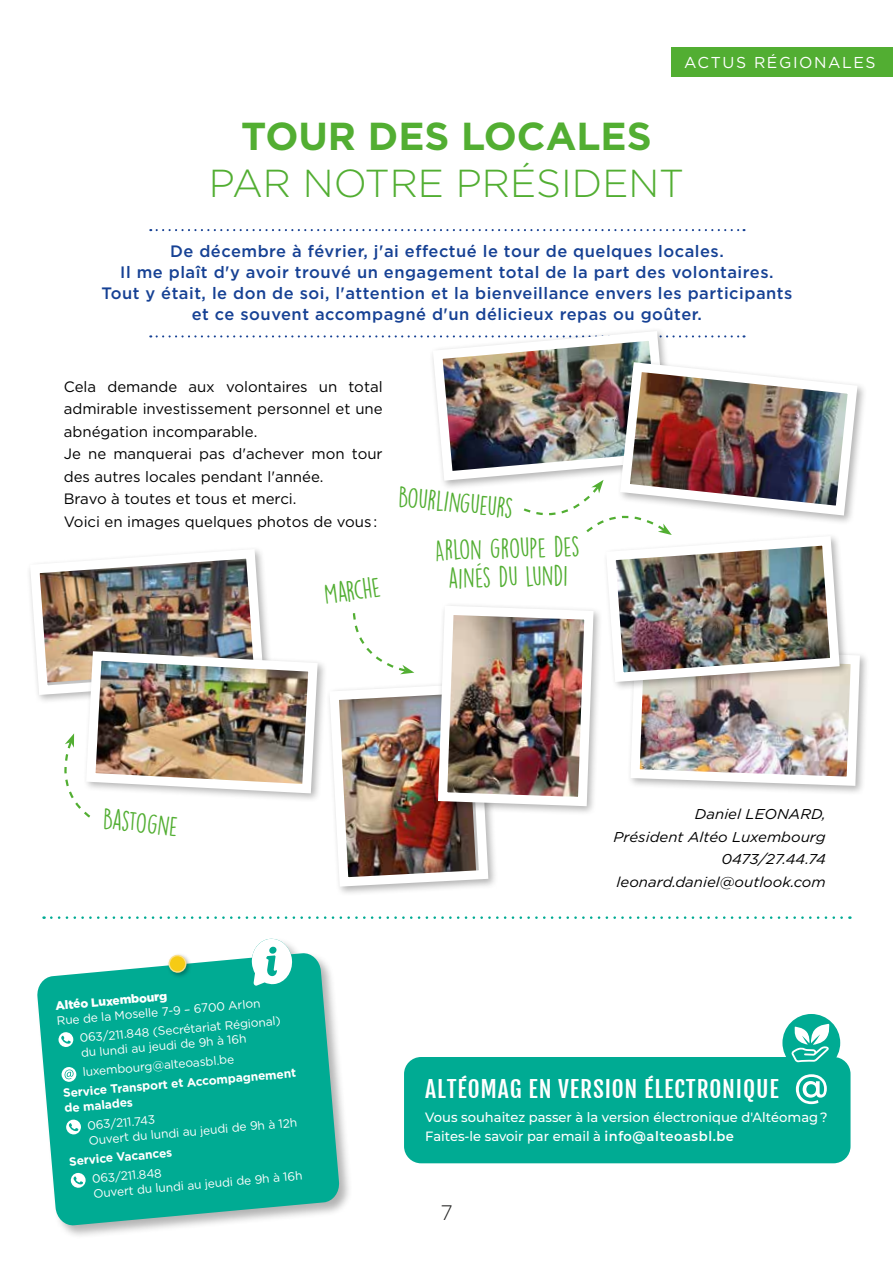
<style>
.page{position:relative;width:893px;height:1263px;background:#fff}
.page>*{position:absolute;margin:0;border:0;box-sizing:border-box;transform-origin:0 0}
.t1{font:300 39px "Gotham";color:#52ae32}
.t2{font:700 39px "Gotham";color:#52ae32}
.t3{font:25.5px/28.5px "DK Lemon Yellow Sun";color:#52ae32;text-align:center}
.t4{font:22.5px "Fjalla One";letter-spacing:.035em;color:#fff;scale:1.04 1}
.t5{font:300 21px "Gotham";color:#282827}
.t6{font:500 16.5px/21px "Gotham";letter-spacing:.03em;color:#164194;text-align:center}
.t7{font:15.75px "Gotham";letter-spacing:.1em;color:#fff}
.t8{font:15px/22.5px "Gotham";color:#000}
.t9{font:italic 14.25px/22.5px "Gotham";color:#000;text-align:right;scale:1.05 1}
.t10{font:500 13.5px/19.5px "Montserrat";color:#fff}
.t11{font:12px/19.2px "Gotham";color:#fff}
.t12{font:700 12px/15px "Gotham";color:#fff}
.t13{font:900 12px "Gotham";color:#fff}
.s1{font-weight:600}
</style>
<div class="page">
<div style="left:671px;top:47px;width:222px;height:30px;background:#52ae32"></div>
<svg style="left:157px;top:229px;width:587px;height:2px"></svg>
<div style="left:782px;top:1014px;width:58px;height:58px;background:#00ab93;border-radius:50%"></div>
<div style="left:404px;top:1057px;width:446px;height:106px;background:#00ab93;border-radius:17px"></div>
<svg style="left:796px;top:1074px;width:31px;height:30px"></svg>
<svg style="left:791px;top:1024px;width:39px;height:38px"></svg>
<div style="left:36px;top:937px;width:318px;height:303px;background:#000;opacity:.3"></div>
<svg style="left:37px;top:938px;width:303px;height:288px;background:#2cb7a4"></svg>
<svg style="left:251px;top:938px;width:42px;height:48px"></svg>
<svg style="left:58px;top:1032px;width:16px;height:15px"></svg>
<svg style="left:61px;top:1036px;width:10px;height:8px"></svg>
<svg style="left:61px;top:1067px;width:16px;height:15px"></svg>
<svg style="left:64px;top:1069px;width:10px;height:10px"></svg>
<svg style="left:66px;top:1119px;width:15px;height:16px"></svg>
<svg style="left:68px;top:1123px;width:10px;height:8px"></svg>
<svg style="left:70px;top:1172px;width:16px;height:16px"></svg>
<svg style="left:73px;top:1176px;width:10px;height:8px"></svg>
<div style="left:167px;top:953px;width:26px;height:26px;background:#000;opacity:.3"></div>
<svg style="left:168px;top:954px;width:19px;height:19px"></svg>
<div style="left:170px;top:956px;width:15px;height:16px;background:#f6cb15;border-radius:50%"></div>
<svg style="left:51px;top:916px;width:799px;height:3px"></svg>
<div style="left:326px;top:680px;width:172px;height:216px;background:#000;opacity:.3"></div>
<div style="left:627px;top:644px;width:243px;height:152px;background:#000;opacity:.3"></div>
<img style="left:29px;top:330px;width:835px;height:561px">
<p class="t7" style="left:684px;top:52px;width:193px">ACTUS RÉGIONALES</p>
<h1 class="t2" style="left:241px;top:111px;width:412px">TOUR DES LOCALES</h1>
<h1 class="t1" style="left:209px;top:158px;width:477px">PAR NOTRE PRÉSIDENT</h1>
<p class="t6" style="left:101px;top:240px;width:693px">De décembre à février, j'ai effectué le tour de quelques locales.<br>Il me plaît d'y avoir trouvé un engagement total de la part des volontaires.<br>Tout y était, le don de soi, l'attention et la bienveillance envers les participants et ce souvent accompagné d'un délicieux repas ou goûter.</p>
<p class="t8" style="left:64px;top:375px;width:320px">Cela demande aux volontaires un total admirable investissement personnel et une abnégation incomparable.<br>Je ne manquerai pas d'achever mon tour des autres locales pendant l'année.<br>Bravo à toutes et tous et merci.<br>Voici en images quelques photos de vous :</p>
<h2 class="t3" style="left:322px;top:580px;width:58px;rotate:-8deg">Marche</h2>
<h2 class="t3" style="left:400px;top:482px;width:117px;rotate:6deg">Bourlingueurs</h2>
<h2 class="t3" style="left:435px;top:535px;width:146px;rotate:-1deg">Arlon groupe des ainés du lundi</h2>
<h2 class="t3" style="left:104px;top:804px;width:77px;rotate:6deg">Bastogne</h2>
<p class="t13" style="left:55px;top:997px;width:114px;rotate:-5deg">Altéo Luxembourg</p>
<p class="t11" style="left:77px;top:1009px;width:203px;text-indent:-21px;rotate:-5deg">Rue de la Moselle 7-9 – 6700 Arlon<br>063/211.848 (Secrétariat Régional)</p>
<p class="t11" style="left:80px;top:1043px;width:168px;rotate:-5deg">du lundi au jeudi de 9h à 16h luxembourg@alteoasbl.be</p>
<p class="t12" style="left:63px;top:1085px;width:235px;rotate:-5deg">Service Transport et Accompagnement de malades</p>
<p class="t11" style="left:87px;top:1118px;width:211px;line-height:15px;rotate:-5deg">063/211.743<br>Ouvert du lundi au jeudi de 9h à 12h</p>
<p class="t12" style="left:68px;top:1154px;width:105px;rotate:-5deg">Service Vacances</p>
<p class="t11" style="left:91px;top:1171px;width:211px;line-height:15px;rotate:-5deg">063/211.848<br>Ouvert du lundi au jeudi de 9h à 16h</p>
<p class="t9" style="left:613px;top:802px;width:204px">Daniel LEONARD,<br>Président Altéo Luxembourg<br>0473/27.44.74 leonard.daniel@outlook.com</p>
<h3 class="t4" style="left:425px;top:1075px;width:341px">ALTÉOMAG EN VERSION ÉLECTRONIQUE</h3>
<p class="t10" style="left:425px;top:1107px;width:404px">Vous souhaitez passer à la version électronique d'Altéomag ?<br>Faites-le savoir par email à <span class="s1">info@alteoasbl.be</span></p>
<p class="t5" style="left:440px;top:1199px;width:14px">7</p>
</div>
